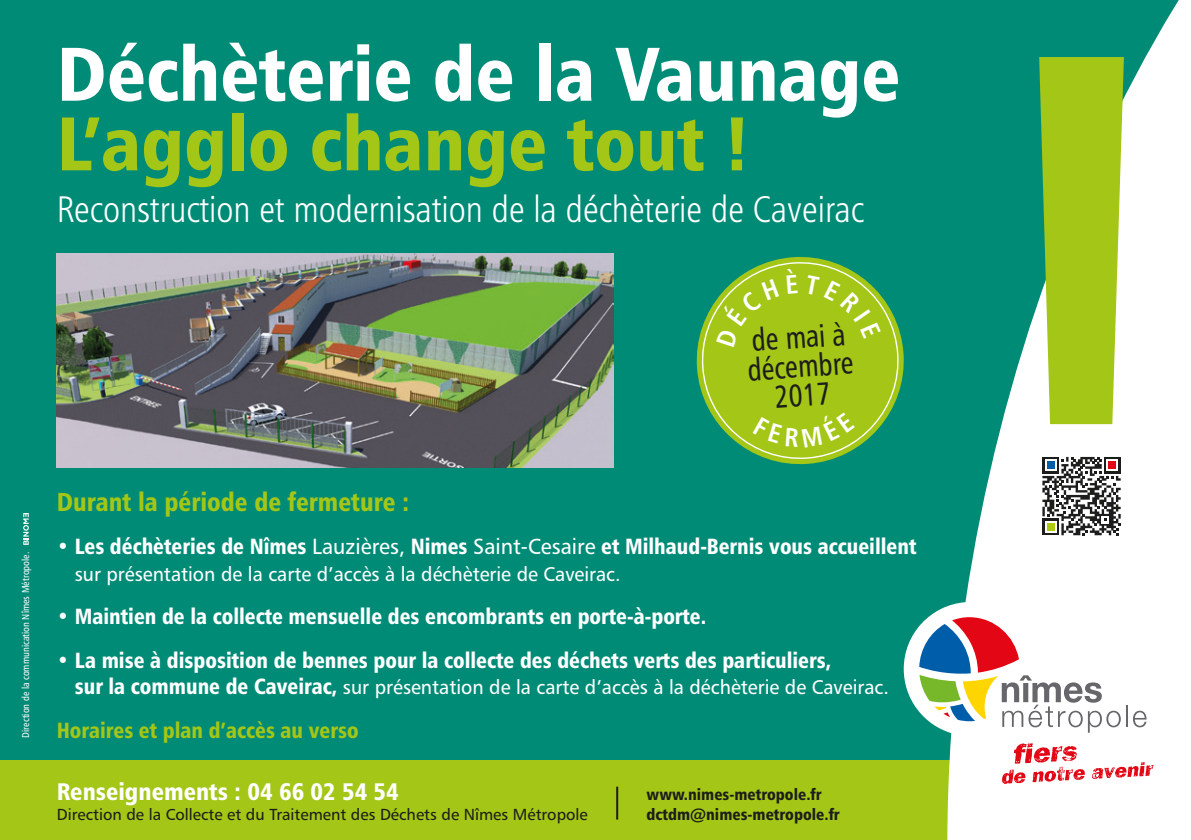
<style>
.page{position:relative;width:1191px;height:840px;background:#fff}
.page>*{position:absolute;margin:0;border:0;box-sizing:border-box;transform-origin:0 0}
.t1{font:76px "Humanist 777 BT Black Condensed B";color:#fff}
.t2{font:76px "Humanist 777 BT Black Condensed B";color:#a3c617}
.t3{font:37px "Humanist 777 BT Light Condensed B";color:#fff}
.t4{font:31.6px/29px "Humanist 777 BT Roman Condensed B";color:#1d1d1b;text-align:center;scale:.9 1}
.t5{font:26px "Humanist 777 BT Black Condensed B";color:#a3c617;scale:.96 1}
.t6{font:24px "Humanist 777 BT Black Condensed B";color:#fff}
.t7{font:22px "Humanist 777 BT Black Condensed B";color:#fff;scale:.96 1}
.t8{font:22px "Humanist 777 BT Black Condensed B";color:#a3c617;scale:.96 1}
.t9{font:20px "Humanist 777 BT Roman B";color:#fff;scale:.96 1}
.t10{font:16px "Humanist 777 BT Roman B";color:#1d1d1b}
.t11{font:16px/19.2px "Humanist 777 BT Black Condensed B";color:#1d1d1b}
.t12{font:10px "Humanist 777 BT Roman Condensed B";color:#fff}
.s1{font-family:"Humanist 777 BT Roman B"}
.s2{font-family:"Humanist 777 BT Black Condensed B";font-size:22px}
</style>
<div class="page">
<div style="left:0;top:0;width:1191px;height:839px;background:#008b77"></div>
<div style="left:0;top:760px;width:1191px;height:79px;background:#a3c617"></div>
<hr style="left:616px;top:786px;width:2px;height:33px;background:#1d1d1b">
<svg style="left:903px;top:0;width:288px;height:839px;fill:#fff"></svg>
<svg style="left:919px;top:616px;width:201px;height:116px;background:#d4ccc8"></svg>
<svg style="left:1126px;top:704px;width:1px;height:22px"></svg>
<svg style="left:1133px;top:710px;width:13px;height:17px"></svg>
<svg style="left:1002px;top:743px;width:82px;height:40px;background:#f5abb0"></svg>
<svg style="left:1092px;top:761px;width:61px;height:17px"></svg>
<svg style="left:1039px;top:57px;width:85px;height:367px;background:#a8ca32"></svg>
<svg style="left:1042px;top:456px;width:78px;height:79px;background:#898886"></svg>
<svg style="left:23px;top:513px;width:6px;height:31px"></svg>
<img style="left:57px;top:254px;width:556px;height:213px">
<svg style="left:696px;top:253px;width:211px;height:214px"></svg>
<svg style="left:699px;top:259px;width:202px;height:202px"></svg>
<svg style="left:716px;top:279px;width:63px;height:68px;background:#9cc41e"></svg>
<svg style="left:786px;top:268px;width:12px;height:26px"></svg>
<svg style="left:805px;top:274px;width:76px;height:64px;background:#9cc31e"></svg>
<div style="left:753px;top:412px;width:102px;height:35px;background:#a3c617"></div>
<h1 class="t1" style="left:57px;top:26px;width:845px">Déchèterie de la Vaunage</h1>
<h1 class="t2" style="left:57px;top:95px;width:693px">L’agglo change tout !</h1>
<h2 class="t3" style="left:57px;top:186px;width:808px">Reconstruction et modernisation de la déchèterie de Caveirac</h2>
<h3 class="t4" style="left:744px;top:325px;width:119px;rotate:-4deg">de mai à décembre<br>2017</h3>
<p class="t12" style="left:19px;top:737px;width:187px;rotate:-90deg">Direction de la communication Nîmes Métropole.</p>
<p class="t5" style="left:57px;top:485px;width:369px">Durant la période de fermeture :</p>
<p class="t7" style="left:57px;top:532px;width:897px">• Les déchèteries de Nîmes <span class="s1">Lauzières,</span> Nimes <span class="s1">Saint-Cesaire</span> et Milhaud-Bernis vous accueillent</p>
<p class="t9" style="left:75px;top:561px;width:570px">sur présentation de la carte d’accès à la déchèterie de Caveirac.</p>
<p class="t7" style="left:57px;top:602px;width:678px">• Maintien de la collecte mensuelle des encombrants en porte-à-porte.</p>
<p class="t7" style="left:57px;top:645px;width:808px">• La mise à disposition de bennes pour la collecte des déchets verts des particuliers,</p>
<p class="t9" style="left:75px;top:674px;width:849px"><span class="s2">sur la commune de Caveirac,</span> sur présentation de la carte d’accès à la déchèterie de Caveirac.</p>
<p class="t8" style="left:57px;top:715px;width:316px">Horaires et plan d’accès au verso</p>
<p class="t6" style="left:57px;top:776px;width:344px">Renseignements : 04 66 02 54 54</p>
<p class="t10" style="left:57px;top:803px;width:532px">Direction de la Collecte et du Traitement des Déchets de Nîmes Métropole</p>
<p class="t11" style="left:646px;top:784px;width:195px">www.nimes-metropole.fr dctdm@nimes-metropole.fr</p>
</div>
